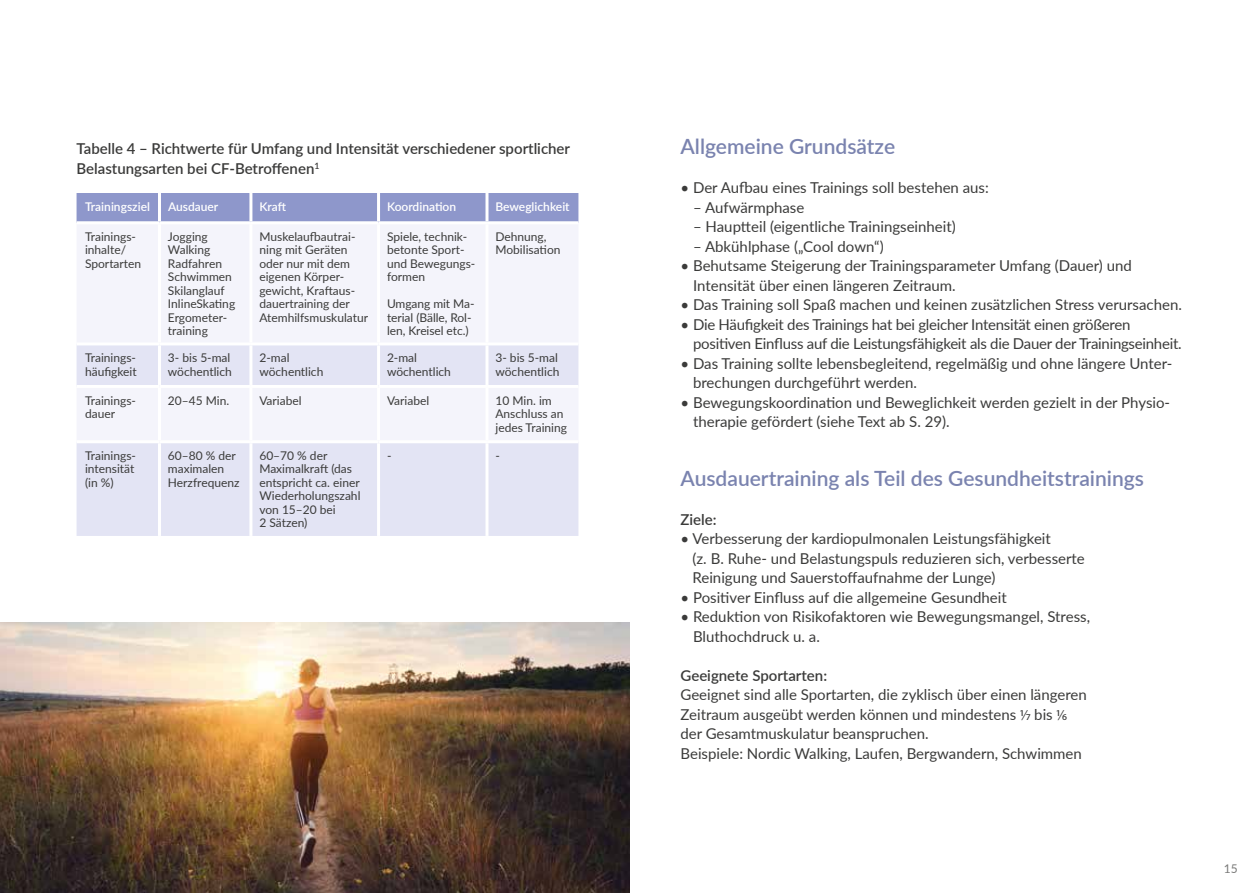
<style>
.page{position:relative;width:1259px;height:893px;background:#fff}
.page>*{position:absolute;margin:0;border:0;box-sizing:border-box;transform-origin:0 0}
.t1{font:600 21px "Lato";color:#7a83af}
.t2{font:15px/19.5px "Lato";color:#3b3b3a}
.t3{font:15px/19.5px "Lato";letter-spacing:-.02em;color:#3b3b3a}
.t4{font:600 15px/19.5px "Lato";color:#3b3b3a}
.t5{font:12px/13.5px "Lato";color:#3b3b3a}
.t6{font:600 12px "Lato";color:#fff}
.t7{font:12px "Lato";color:#7b7b7a}
.s1{font-family:"Myriad Pro"}
</style>
<div class="page">
<img style="left:0;top:622px;width:629px;height:271px">
<div style="left:77px;top:193px;width:501px;height:28px;background:#8e97cb"></div>
<div style="left:77px;top:225px;width:501px;height:117px;background:#f4f4fb"></div>
<svg style="left:77px;top:345px;width:501px;height:191px;fill:#e3e4f4"></svg>
<hr style="left:158px;top:193px;width:3px;height:28px;background:#fff">
<hr style="left:249px;top:193px;width:3px;height:28px;background:#fff">
<hr style="left:377px;top:193px;width:3px;height:28px;background:#fff">
<hr style="left:158px;top:224px;width:3px;height:118px;background:#fff">
<hr style="left:249px;top:224px;width:3px;height:118px;background:#fff">
<hr style="left:377px;top:224px;width:3px;height:118px;background:#fff">
<hr style="left:485px;top:224px;width:3px;height:118px;background:#fff">
<hr style="left:158px;top:345px;width:3px;height:40px;background:#fff">
<hr style="left:249px;top:345px;width:3px;height:40px;background:#fff">
<hr style="left:377px;top:345px;width:3px;height:40px;background:#fff">
<hr style="left:485px;top:345px;width:3px;height:40px;background:#fff">
<hr style="left:77px;top:385px;width:82px;height:3px;background:#fff">
<hr style="left:159px;top:385px;width:92px;height:3px;background:#fff">
<hr style="left:158px;top:388px;width:3px;height:52px;background:#fff">
<hr style="left:251px;top:385px;width:127px;height:3px;background:#fff">
<hr style="left:249px;top:388px;width:3px;height:52px;background:#fff">
<hr style="left:378px;top:385px;width:109px;height:3px;background:#fff">
<hr style="left:377px;top:388px;width:3px;height:52px;background:#fff">
<hr style="left:487px;top:385px;width:91px;height:3px;background:#fff">
<hr style="left:485px;top:388px;width:3px;height:52px;background:#fff">
<hr style="left:77px;top:440px;width:82px;height:3px;background:#fff">
<hr style="left:159px;top:440px;width:92px;height:3px;background:#fff">
<hr style="left:158px;top:443px;width:3px;height:93px;background:#fff">
<hr style="left:251px;top:440px;width:127px;height:3px;background:#fff">
<hr style="left:249px;top:443px;width:3px;height:93px;background:#fff">
<hr style="left:378px;top:440px;width:109px;height:3px;background:#fff">
<hr style="left:377px;top:443px;width:3px;height:93px;background:#fff">
<hr style="left:487px;top:440px;width:91px;height:3px;background:#fff">
<hr style="left:485px;top:443px;width:3px;height:93px;background:#fff">
<hr style="left:485px;top:193px;width:3px;height:28px;background:#fff">
<p class="t4" style="left:77px;top:138px;width:495px">Tabelle 4 – Richtwerte für Umfang und Intensität verschiedener sportlicher<br>Belastungsarten bei CF-Betroffenen<sup>1</sup></p>
<p class="t6" style="left:85px;top:198px;width:66px">Trainingsziel</p>
<p class="t6" style="left:168px;top:198px;width:52px">Ausdauer</p>
<p class="t6" style="left:259px;top:198px;width:28px">Kraft</p>
<p class="t6" style="left:387px;top:198px;width:71px">Koordination</p>
<p class="t6" style="left:495px;top:198px;width:76px">Beweglichkeit</p>
<p class="t5" style="left:85px;top:229px;width:58px">Trainings&shy;inhalte/<br>Sportarten</p>
<p class="t5" style="left:168px;top:229px;width:69px">Jogging<br>Walking<br>Radfahren<br>Schwimmen<br>Skilanglauf<br>InlineSkating<br>Ergometer&shy;training</p>
<p class="t5" style="left:259px;top:229px;width:110px">Muskelaufbautrai&shy;ning mit Geräten oder nur mit dem eigenen Körper&shy;gewicht, Kraftaus&shy;dauertraining der<br>Atemhilfsmuskulatur</p>
<p class="t5" style="left:387px;top:229px;width:90px">Spiele, technik&shy;betonte Sport&shy;und Bewegungs&shy;formen</p>
<p class="t5" style="left:495px;top:229px;width:67px">Dehnung,<br>Mobilisation</p>
<p class="t5" style="left:387px;top:297px;width:89px">Umgang mit Ma&shy;terial (Bälle, Rol&shy;len, Kreisel etc.)</p>
<p class="t5" style="left:85px;top:350px;width:53px">Trainings&shy;häufigkeit</p>
<p class="t5" style="left:168px;top:350px;width:65px">3- bis 5-mal wöchentlich</p>
<p class="t5" style="left:259px;top:350px;width:65px">2-mal wöchentlich</p>
<p class="t5" style="left:387px;top:350px;width:65px">2-mal wöchentlich</p>
<p class="t5" style="left:495px;top:350px;width:65px">3- bis 5-mal wöchentlich</p>
<p class="t5" style="left:85px;top:393px;width:53px">Trainings&shy;dauer</p>
<p class="t5" style="left:168px;top:393px;width:63px">20–45 Min.</p>
<p class="t5" style="left:259px;top:393px;width:44px">Variabel</p>
<p class="t5" style="left:387px;top:393px;width:44px">Variabel</p>
<p class="t5" style="left:495px;top:393px;width:73px">10 Min. im<br>Anschluss an jedes Training</p>
<p class="t5" style="left:85px;top:448px;width:53px">Trainings&shy;intensität (in %)</p>
<p class="t5" style="left:168px;top:448px;width:73px">60–80 % der maximalen<br>Herzfrequenz</p>
<p class="t5" style="left:259px;top:448px;width:103px">60–70 % der<br>Maximalkraft (das entspricht ca. einer<br>Wiederholungszahl von 15–20 bei<br>2 Sätzen)</p>
<p class="t5" style="left:387px;top:448px;width:6px">-</p>
<p class="t5" style="left:495px;top:448px;width:6px">-</p>
<h1 class="t1" style="left:680px;top:131px;width:216px">Allgemeine Grundsätze</h1>
<p class="t2" style="left:680px;top:177px;width:310px">• Der Aufbau eines Trainings soll bestehen aus:</p>
<p class="t2" style="left:693px;top:197px;width:113px">– Aufwärmphase</p>
<p class="t2" style="left:693px;top:216px;width:264px">– Hauptteil (eigentliche Trainingseinheit)</p>
<p class="t2" style="left:693px;top:236px;width:192px">– Abkühlphase („Cool down“)</p>
<p class="t2" style="left:693px;top:255px;width:440px;text-indent:-13px">• Behutsame Steigerung der Trainingsparameter Umfang (Dauer) und<br>Intensität über einen längeren Zeitraum.</p>
<p class="t2" style="left:680px;top:294px;width:503px">• Das Training soll Spaß machen und keinen zusätzlichen Stress verursachen.</p>
<p class="t3" style="left:693px;top:314px;width:490px;text-indent:-13px">• Die Häufigkeit des Trainings hat bei gleicher Intensität einen größeren positiven Einfluss auf die Leistungsfähigkeit als die Dauer der Trainingseinheit.</p>
<p class="t2" style="left:693px;top:353px;width:481px;text-indent:-13px">• Das Training sollte lebensbegleitend, regelmäßig und ohne längere Unter&shy;brechungen durchgeführt werden.</p>
<p class="t2" style="left:693px;top:392px;width:478px;text-indent:-13px">• Bewegungskoordination und Beweglichkeit werden gezielt in der Physio&shy;therapie gefördert (siehe Text ab S. 29).</p>
<h1 class="t1" style="left:680px;top:463px;width:465px">Ausdauertraining als Teil des Gesundheitstrainings</h1>
<p class="t4" style="left:680px;top:509px;width:38px">Ziele:</p>
<p class="t2" style="left:692px;top:528px;width:394px;text-indent:-12px">• Verbesserung der kardiopulmonalen Leistungsfähigkeit<br>(z. B. Ruhe- und Belastungspuls reduzieren sich, verbesserte<br>Reinigung und Sauerstoffaufnahme der Lunge)</p>
<p class="t2" style="left:680px;top:587px;width:328px">• Positiver Einfluss auf die allgemeine Gesundheit</p>
<p class="t2" style="left:693px;top:606px;width:398px;text-indent:-13px">• Reduktion von Risikofaktoren wie Bewegungsmangel, Stress,<br>Bluthochdruck u. a.</p>
<p class="t4" style="left:680px;top:665px;width:148px">Geeignete Sportarten:</p>
<p class="t2" style="left:680px;top:684px;width:408px">Geeignet sind alle Sportarten, die zyklisch über einen längeren Zeitraum ausgeübt werden können und mindestens <span class="s1">1/7</span> bis <span class="s1">1/6 </span>der Gesamtmuskulatur beanspruchen.<br>Beispiele: Nordic Walking, Laufen, Bergwandern, Schwimmen</p>
<p class="t7" style="left:1224px;top:860px;width:15px">15</p>
</div>
